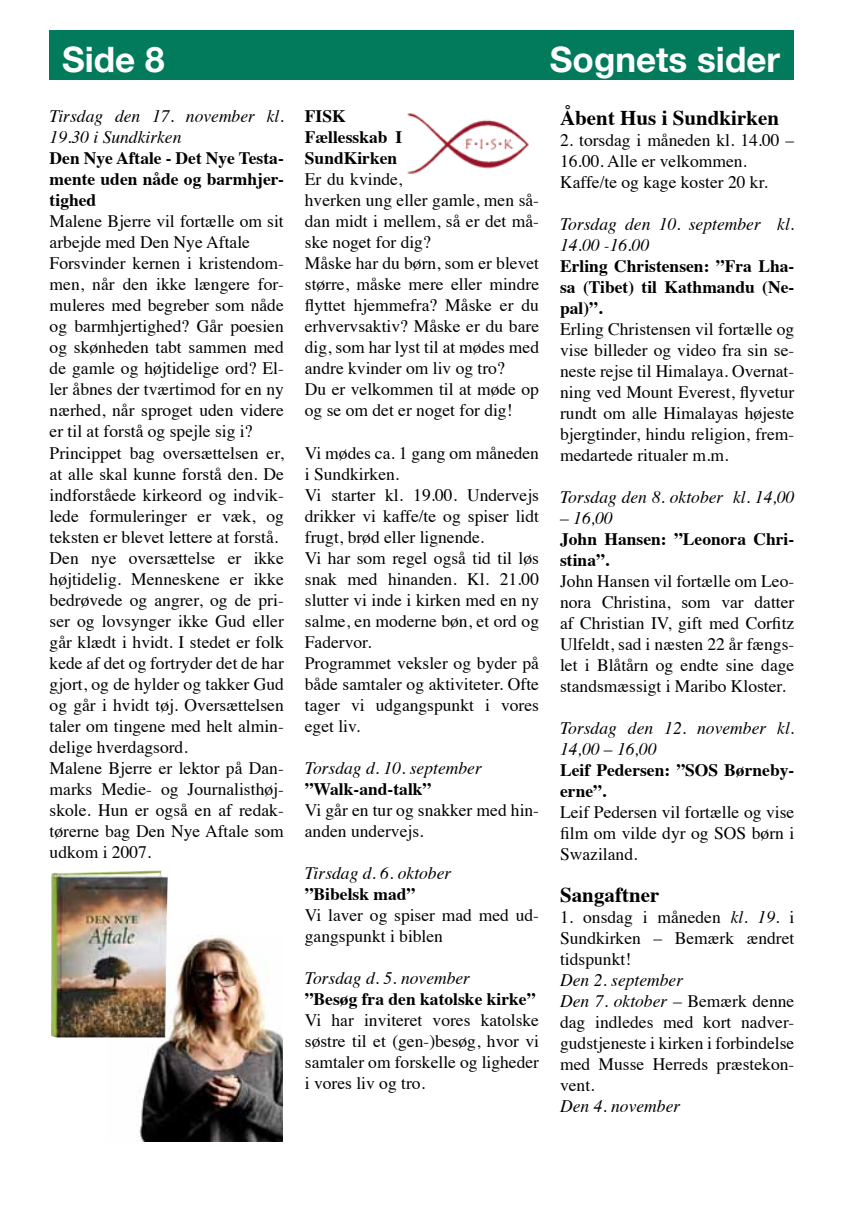
<style>
.page{position:relative;width:844px;height:1216px;background:#fff}
.page>*{position:absolute;margin:0;border:0;box-sizing:border-box;transform-origin:0 0}
.t1{font:700 35px "Helvetica Neue";color:#fff}
.t2{font:700 21px "Times";color:#000}
.t3{font:17.5px/21px "Times";color:#000}
.t4{font:700 17.5px/21px "Times";color:#000}
.t5{font:italic 17.5px/21px "Times";color:#000}
.s1{font-style:italic}
</style>
<div class="page">
<div style="left:50px;top:30px;width:744px;height:49px;background:#027b5c"></div>
<img style="left:407px;top:113px;width:122px;height:61px">
<img style="left:107px;top:935px;width:175px;height:206px">
<img style="left:51px;top:870px;width:117px;height:167px">
<h1 class="t1" style="left:62px;top:32px;width:104px">Side 8</h1>
<h1 class="t1" style="left:549px;top:32px;width:232px">Sognets sider</h1>
<p class="t5" style="left:50px;top:105px;width:236px">Tirsdag den 17. november kl.<br>19.30 i Sundkirken</p>
<p class="t4" style="left:50px;top:146px;width:236px;text-align:justify">Den Nye Aftale - Det Nye Testa&shy;mente uden nåde og barmhjer&shy;tighed</p>
<p class="t3" style="left:50px;top:209px;width:236px">Malene Bjerre vil fortælle om sit arbejde med Den Nye Aftale<br>Forsvinder kernen i kristendom&shy;men, når den ikke længere for&shy;muleres med begreber som nåde og barmhjertighed? Går poesien og skønheden tabt sammen med de gamle og højtidelige ord? El&shy;ler åbnes der tværtimod for en ny nærhed, når sproget uden videre er til at forstå og spejle sig i?<br>Princippet bag oversættelsen er, at alle skal kunne forstå den. De indforståede kirkeord og indvik&shy;lede formuleringer er væk, og teksten er blevet lettere at forstå.<br>Den nye oversættelse er ikke højtidelig. Menneskene er ikke bedrøvede og angrer, og de pri&shy;ser og lovsynger ikke Gud eller går klædt i hvidt. I stedet er folk kede af det og fortryder det de har gjort, og de hylder og takker Gud og går i hvidt tøj. Oversættelsen taler om tingene med helt almin&shy;delige hverdagsord.<br>Malene Bjerre er lektor på Dan&shy;marks Medie- og Journalisthøj&shy;skole. Hun er også en af redak&shy;tørerne bag Den Nye Aftale som udkom i 2007.</p>
<p class="t2" style="left:560px;top:98px;width:220px">Åbent Hus i Sundkirken</p>
<p class="t3" style="left:560px;top:128px;width:236px">2. torsdag i måneden kl. 14.00 –<br>16.00. Alle er velkommen.<br>Kaffe/te og kage koster 20 kr.</p>
<p class="t5" style="left:560px;top:212px;width:236px">Torsdag den 10. september kl.<br>14.00 -16.00</p>
<p class="t4" style="left:560px;top:254px;width:236px;text-align:justify">Erling Christensen: ”Fra Lha&shy;sa (Tibet) til Kathmandu (Ne&shy;pal)”.</p>
<p class="t3" style="left:560px;top:317px;width:236px;text-align:justify">Erling Christensen vil fortælle og vise billeder og video fra sin se&shy;neste rejse til Himalaya. Overnat&shy;ning ved Mount Everest, flyvetur rundt om alle Himalayas højeste bjergtinder, hindu religion, frem&shy;medartede ritualer m.m.</p>
<p class="t5" style="left:560px;top:485px;width:236px">Torsdag den 8. oktober kl. 14,00</p>
<p class="t5" style="left:560px;top:506px;width:54px">– 16,00</p>
<p class="t4" style="left:560px;top:527px;width:236px">John Hansen: ”Leonora Chri&shy;stina”.</p>
<p class="t3" style="left:560px;top:569px;width:236px;text-align:justify">John Hansen vil fortælle om Leo&shy;nora Christina, som var datter af Christian IV, gift med Corfitz Ulfeldt, sad i næsten 22 år fængs&shy;let i Blåtårn og endte sine dage standsmæssigt i Maribo Kloster.</p>
<p class="t5" style="left:560px;top:716px;width:236px">Torsdag den 12. november kl.<br>14,00 – 16,00</p>
<p class="t4" style="left:560px;top:758px;width:236px">Leif Pedersen: ”SOS Børneby&shy;erne”.</p>
<p class="t3" style="left:560px;top:800px;width:236px;text-align:justify">Leif Pedersen vil fortælle og vise film om vilde dyr og SOS børn i Swaziland.</p>
<p class="t2" style="left:560px;top:875px;width:101px">Sangaftner</p>
<p class="t3" style="left:560px;top:905px;width:236px;text-align:justify">1. onsdag i måneden <span class="s1">kl. 19</span>. i Sundkirken – Bemærk ændret tidspunkt!</p>
<p class="t3" style="left:560px;top:968px;width:236px"><span class="s1">Den 2. september<br>Den 7. oktober</span> – Bemærk denne dag indledes med kort nadver&shy;gudstjeneste i kirken i forbindelse med Musse Herreds præstekon&shy;vent.</p>
<p class="t5" style="left:560px;top:1094px;width:122px">Den 4. november</p>
<p class="t4" style="left:305px;top:104px;width:99px">FISK<br>Fællesskab I<br>SundKirken</p>
<p class="t3" style="left:305px;top:167px;width:236px">Er du kvinde,<br>hverken ung eller gamle, men så&shy;dan midt i mellem, så er det må&shy;ske noget for dig?<br>Måske har du børn, som er blevet større, måske mere eller mindre flyttet hjemmefra? Måske er du erhvervsaktiv? Måske er du bare dig, som har lyst til at mødes med andre kvinder om liv og tro?<br>Du er velkommen til at møde op og se om det er noget for dig!</p>
<p class="t3" style="left:305px;top:440px;width:236px">Vi mødes ca. 1 gang om måneden i Sundkirken.<br>Vi starter kl. 19.00. Undervejs drikker vi kaffe/te og spiser lidt frugt, brød eller lignende.<br>Vi har som regel også tid til løs snak med hinanden. Kl. 21.00 slutter vi inde i kirken med en ny salme, en moderne bøn, et ord og<br>Fadervor.<br>Programmet veksler og byder på både samtaler og aktiviteter. Ofte tager vi udgangspunkt i vores eget liv.</p>
<p class="t5" style="left:305px;top:756px;width:178px">Torsdag d. 10. september</p>
<p class="t4" style="left:305px;top:776px;width:128px">”Walk-and-talk”</p>
<p class="t3" style="left:305px;top:797px;width:236px">Vi går en tur og snakker med hin&shy;anden undervejs.</p>
<p class="t5" style="left:305px;top:861px;width:148px">Tirsdag d. 6. oktober</p>
<p class="t4" style="left:305px;top:881px;width:112px">”Bibelsk mad”</p>
<p class="t3" style="left:305px;top:902px;width:236px">Vi laver og spiser mad med ud&shy;gangspunkt i biblen</p>
<p class="t5" style="left:305px;top:966px;width:167px">Torsdag d. 5. november</p>
<p class="t4" style="left:305px;top:986px;width:232px">”Besøg fra den katolske kirke”</p>
<p class="t3" style="left:305px;top:1007px;width:236px;text-align:justify">Vi har inviteret vores katolske søstre til et (gen-)besøg, hvor vi samtaler om forskelle og ligheder i vores liv og tro.</p>
</div>
